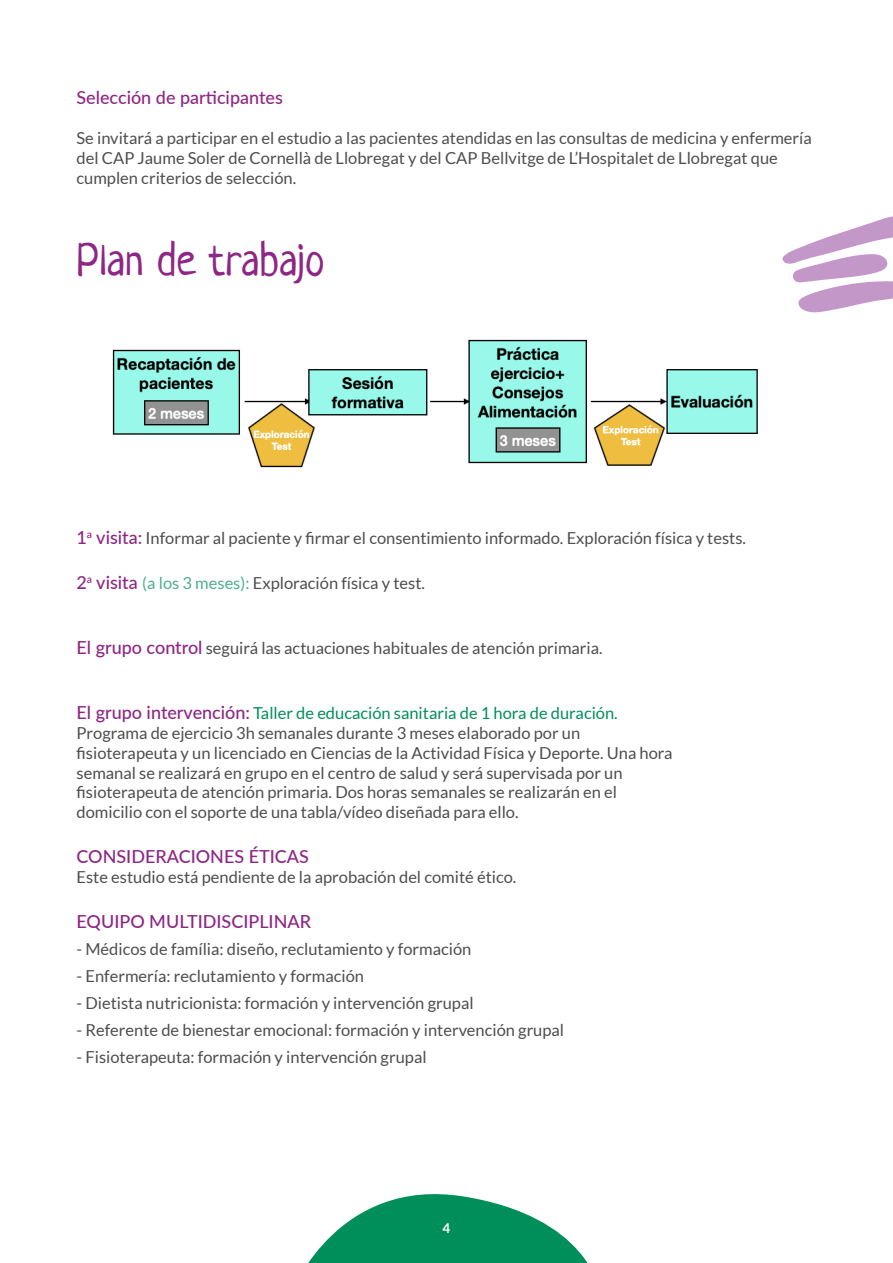
<style>
.page{position:relative;width:893px;height:1263px;background:#fff}
.page>*{position:absolute;margin:0;border:0;box-sizing:border-box;transform-origin:0 0}
.t1{font:45px "Neucha";color:#8d2685}
.t2{font:500 18px "Lato";color:#8d2685}
.t3{font:16.5px/19.8px "Lato";color:#4d4d4d}
.t4{font:16.5px "Lato";color:#008e5b}
.t5{font:700 13.5px "Lato";color:#fff}
.s1{font-weight:500;font-size:18px;color:#8d2685}
.s2{color:#4db08c}
</style>
<div class="page">
<svg style="left:308px;top:1194px;width:280px;height:69px"></svg>
<img style="left:112px;top:339px;width:646px;height:129px">
<svg style="left:782px;top:216px;width:111px;height:96px"></svg>
<p class="t2" style="left:77px;top:85px;width:208px">Selección de participantes</p>
<p class="t3" style="left:77px;top:128px;width:737px">Se invitará a participar en el estudio a las pacientes atendidas en las consultas de medicina y enfermería del CAP Jaume Soler de Cornellà de Llobregat y del CAP Bellvitge de L’Hospitalet de Llobregat que cumplen criterios de selección.</p>
<p class="t1" style="left:77px;top:232px;width:250px">Plan de trabajo</p>
<p class="t3" style="left:77px;top:528px;width:671px"><span class="s1">1</span><sup>a</sup> <span class="s1">visita:</span> Informar al paciente y firmar el consentimiento informado. Exploración física y tests.</p>
<p class="t3" style="left:77px;top:573px;width:350px"><span class="s1">2</span><sup>a</sup> <span class="s1">visita</span> <span class="s2">(a los 3 meses):</span> Exploración física y test.</p>
<p class="t3" style="left:77px;top:638px;width:528px"><span class="s1">El grupo control</span> seguirá las actuaciones habituales de atención primaria.</p>
<p class="t4" style="left:77px;top:704px;width:543px"><span class="s1">El grupo intervención:</span> Taller de educación sanitaria de 1 hora de duración.</p>
<p class="t3" style="left:77px;top:723px;width:505px">Programa de ejercicio 3h semanales durante 3 meses elaborado por un</p>
<p class="t3" style="left:77px;top:743px;width:598px">fisioterapeuta y un licenciado en Ciencias de la Actividad Física y Deporte. Una hora</p>
<p class="t3" style="left:77px;top:762px;width:547px">semanal se realizará en grupo en el centro de salud y será supervisada por un</p>
<p class="t3" style="left:77px;top:782px;width:542px">fisioterapeuta de atención primaria. Dos horas semanales se realizarán en el</p>
<p class="t3" style="left:77px;top:802px;width:444px">domicilio con el soporte de una tabla/vídeo diseñada para ello.</p>
<p class="t2" style="left:77px;top:843px;width:234px">CONSIDERACIONES ÉTICAS</p>
<p class="t3" style="left:77px;top:867px;width:441px">Este estudio está pendiente de la aprobación del comité ético.</p>
<p class="t2" style="left:77px;top:908px;width:236px">EQUIPO MULTIDISCIPLINAR</p>
<p class="t3" style="left:77px;top:939px;width:396px">- Médicos de família: diseño, reclutamiento y formación</p>
<p class="t3" style="left:77px;top:966px;width:289px">- Enfermería: reclutamiento y formación</p>
<p class="t3" style="left:77px;top:993px;width:399px">- Dietista nutricionista: formación y intervención grupal</p>
<p class="t3" style="left:77px;top:1020px;width:489px">- Referente de bienestar emocional: formación y intervención grupal</p>
<p class="t3" style="left:77px;top:1047px;width:352px">- Fisioterapeuta: formación y intervención grupal</p>
<p class="t5" style="left:443px;top:1221px;width:9px">4</p>
</div>
